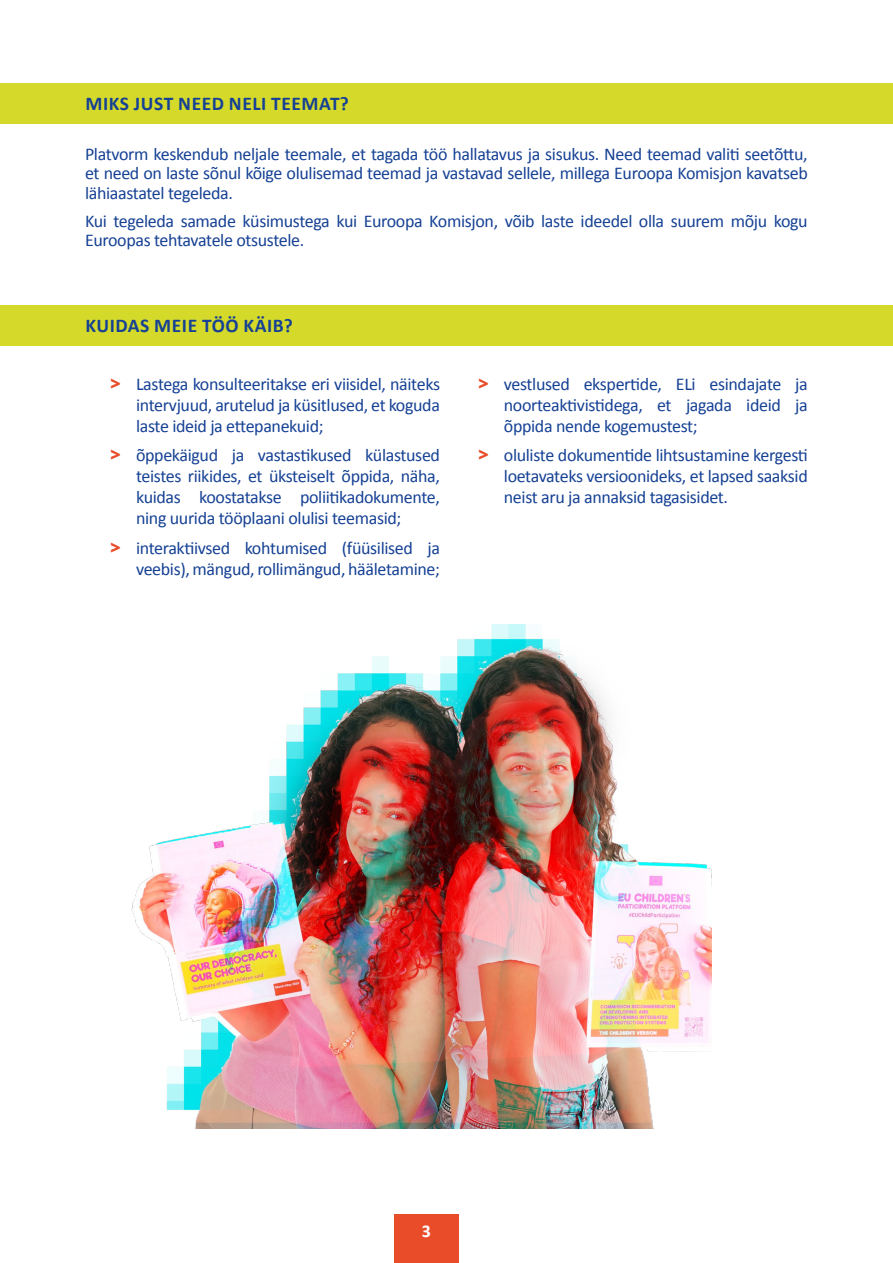
<style>
.page{position:relative;width:893px;height:1263px;background:#fff}
.page>*{position:absolute;margin:0;border:0;box-sizing:border-box;transform-origin:0 0}
.New_T2_Right{font:700 19.5px "Calibri";letter-spacing:.03em;color:#164194}
.body{font:18px/21px "Calibri";letter-spacing:-.02em;color:#164194;text-align:justify}
.t1{font:700 18px "Calibri";color:#fff}
.s1{font-family:"Open Sans";font-weight:800;color:#e94c28}
</style>
<div class="page">
<div style="left:394px;top:1214px;width:65px;height:49px;background:#e94c28"></div>
<img style="left:131px;top:625px;width:580px;height:503px">
<div style="left:0;top:83px;width:893px;height:41px;background:#d5da2a"></div>
<div style="left:0;top:305px;width:893px;height:41px;background:#d5da2a"></div>
<p class="New_T2_Right" style="left:85px;top:90px;width:265px">MIKS JUST NEED NELI TEEMAT?</p>
<p class="body" style="left:85px;top:143px;width:724px;line-height:19.5px">Platvorm keskendub neljale teemale, et tagada töö hallatavus ja sisukus. Need teemad valiti seetõttu, et need on laste sõnul kõige olulisemad teemad ja vastavad sellele, millega Euroopa Komisjon kavatseb lähiaastatel tegeleda.</p>
<p class="body" style="left:85px;top:210px;width:724px;line-height:19.5px">Kui tegeleda samade küsimustega kui Euroopa Komisjon, võib laste ideedel olla suurem mõju kogu<br>Euroopas tehtavatele otsustele.</p>
<p class="New_T2_Right" style="left:85px;top:312px;width:209px">KUIDAS MEIE TÖÖ KÄIB?</p>
<p class="body" style="left:136px;top:373px;width:305px;text-indent:-26px"><span class="s1">&gt;</span> Lastega konsulteeritakse eri viisidel, näiteks intervjuud, arutelud ja küsitlused, et koguda laste ideid ja ettepanekuid;</p>
<p class="body" style="left:136px;top:444px;width:305px;text-indent:-26px"><span class="s1">&gt;</span> õppekäigud ja vastastikused külastused teistes riikides, et üksteiselt õppida, näha, kuidas koostatakse poliitikadokumente, ning uurida tööplaani olulisi teemasid;</p>
<p class="body" style="left:111px;top:537px;width:331px;text-align:right"><span class="s1">&gt;</span> interaktiivsed kohtumised (füüsilised ja veebis), mängud, rollimängud, hääletamine;</p>
<p class="body" style="left:504px;top:373px;width:305px;text-indent:-26px"><span class="s1">&gt;</span> vestlused ekspertide, ELi esindajate ja noorteaktivistidega, et jagada ideid ja õppida nende kogemustest;</p>
<p class="body" style="left:504px;top:444px;width:305px;text-indent:-26px"><span class="s1">&gt;</span> oluliste dokumentide lihtsustamine kergesti loetavateks versioonideks, et lapsed saaksid neist aru ja annaksid tagasisidet.</p>
<p class="t1" style="left:422px;top:1218px;width:11px">3</p>
</div>
